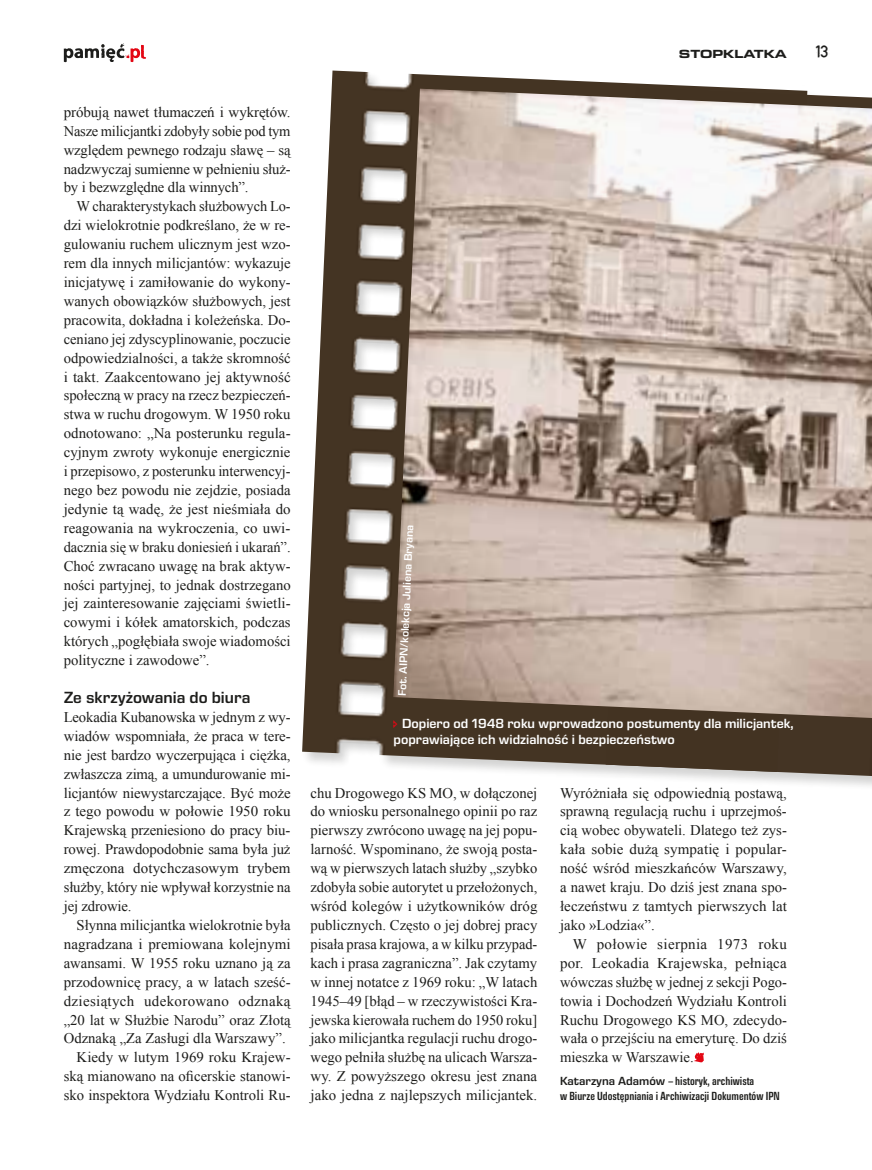
<style>
.page{position:relative;width:872px;height:1170px;background:#fff}
.page>*{position:absolute;margin:0;border:0;box-sizing:border-box;transform-origin:0 0}
.t1{font:600 16.5px "Eurostile Next LT Pro";color:#1d1d1b}
.t2{font:14.7px/18.9px "Times New Roman";color:#1d1d1b;text-align:justify}
.t3{font:14.7px "Times New Roman";letter-spacing:.02em;color:#1d1d1b}
.t4{font:600 13.5px/16.2px "Eurostile Next LT Pro";color:#fff}
.t5{font:600 condensed 12px/14.4px "Eurostile Next LT Pro";color:#1d1d1b}
.t6{font:700 expanded 12px "Eurostile Next LT Pro";color:#1d1d1b}
.t7{font:12px "Copystruct Normal";color:#1d1d1b}
.t8{font:600 11.25px "Eurostile Next LT Pro";color:#fff}
.s1{font-stretch:normal}
</style>
<div class="page">
<div style="left:300px;top:69px;width:572px;height:721px;background:#1d1d1b;opacity:.2"></div>
<img style="left:605px;top:87px;width:267px;height:689px">
<img style="left:302px;top:70px;width:505px;height:702px">
<img style="left:393px;top:89px;width:479px;height:629px">
<svg style="left:64px;top:43px;width:82px;height:19px"></svg>
<svg style="left:694px;top:1052px;width:10px;height:10px"></svg>
<svg style="left:393px;top:720px;width:4px;height:8px"></svg>
<p class="t6" style="left:679px;top:47px;width:109px">STOPKLATKA</p>
<p class="t7" style="left:815px;top:44px;width:16px">13</p>
<p class="t2" style="left:64px;top:102px;width:228px">próbują nawet tłumaczeń i wykrętów.<br>Nasze milicjantki zdobyły sobie pod tym względem pewnego rodzaju sławę – są nadzwyczaj sumienne w pełnieniu służ&shy;by i bezwzględne dla winnych”.</p>
<p class="t2" style="left:64px;top:197px;width:228px;text-indent:13px">W charakterystykach służbowych Lo&shy;dzi wielokrotnie podkreślano, że w re&shy;gulowaniu ruchem ulicznym jest wzo&shy;rem dla innych milicjantów: wykazuje inicjatywę i zamiłowanie do wykony&shy;wanych obowiązków służbowych, jest pracowita, dokładna i koleżeńska. Do&shy;ceniano jej zdyscyplinowanie, poczucie odpowiedzialności, a także skromność i takt. Zaakcentowano jej aktywność społeczną w pracy na rzecz bezpieczeń&shy;stwa w ruchu drogowym. W 1950 roku odnotowano: „Na posterunku regula&shy;cyjnym zwroty wykonuje energicznie i przepisowo, z posterunku interwencyj&shy;nego bez powodu nie zejdzie, posiada jedynie tą wadę, że jest nieśmiała do reagowania na wykroczenia, co uwi&shy;dacznia się w braku doniesień i ukarań”.<br>Choć zwracano uwagę na brak aktyw&shy;ności partyjnej, to jednak dostrzegano jej zainteresowanie zajęciami świetli&shy;cowymi i kółek amatorskich, podczas których „pogłębiała swoje wiadomości polityczne i zawodowe”.</p>
<p class="t1" style="left:64px;top:688px;width:188px">Ze skrzyżowania do biura</p>
<p class="t2" style="left:64px;top:707px;width:228px">Leokadia Kubanowska w jednym z wy&shy;wiadów wspomniała, że praca w tere&shy;nie jest bardzo wyczerpująca i ciężka, zwłaszcza zimą, a umundurowanie mi&shy;licjantów niewystarczające. Być może z tego powodu w połowie 1950 roku Krajewską przeniesiono do pracy biu&shy;rowej. Prawdopodobnie sama była już zmęczona dotychczasowym trybem służby, który nie wpływał korzystnie na jej zdrowie.</p>
<p class="t2" style="left:77px;top:915px;width:216px">Słynna milicjantka wielokrotnie była</p>
<p class="t2" style="left:64px;top:934px;width:228px">nagradzana i premiowana kolejnymi</p>
<p class="t2" style="left:64px;top:953px;width:228px">awansami. W 1955 roku uznano ją za</p>
<p class="t2" style="left:64px;top:972px;width:228px">przodownicę pracy, a w latach sześć-</p>
<p class="t3" style="left:64px;top:990px;width:228px">dziesiątych udekorowano odznaką</p>
<p class="t2" style="left:64px;top:1009px;width:228px">„20 lat w Służbie Narodu” oraz Złotą</p>
<p class="t2" style="left:64px;top:1028px;width:223px">Odznaką „Za Zasługi dla Warszawy”.</p>
<p class="t2" style="left:77px;top:1047px;width:216px">Kiedy w lutym 1969 roku Krajew-</p>
<p class="t2" style="left:64px;top:1066px;width:228px">ską mianowano na oficerskie stanowi-</p>
<p class="t2" style="left:64px;top:1085px;width:228px">sko inspektora Wydziału Kontroli Ru-</p>
<p class="t8" style="left:396px;top:695px;width:172px;rotate:-88deg">Fot. AIPN/kolekcja Juliena Bryana</p>
<p class="t4" style="left:393px;top:715px;width:402px;text-indent:9px">Dopiero od 1948 roku wprowadzono postumenty dla milicjantek, poprawiające ich widzialność i bezpieczeństwo</p>
<p class="t2" style="left:310px;top:783px;width:228px">chu Drogowego KS MO, w dołączonej do wniosku personalnego opinii po raz pierwszy zwrócono uwagę na jej popu&shy;larność. Wspominano, że swoją posta&shy;wą w pierwszych latach służby „szybko zdobyła sobie autorytet u przełożonych, wśród kolegów i użytkowników dróg publicznych. Często o jej dobrej pracy pisała prasa krajowa, a w kilku przypad&shy;kach i prasa zagraniczna”. Jak czytamy w innej notatce z 1969 roku: „W latach 1945–49 [błąd – w rzeczywistości Kra&shy;jewska kierowała ruchem do 1950 roku] jako milicjantka regulacji ruchu drogo&shy;wego pełniła służbę na ulicach Warsza&shy;wy. Z powyższego okresu jest znana jako jedna z najlepszych milicjantek.</p>
<p class="t2" style="left:560px;top:783px;width:228px">Wyróżniała się odpowiednią postawą, sprawną regulacją ruchu i uprzejmoś&shy;cią wobec obywateli. Dlatego też zys&shy;kała sobie dużą sympatię i popular&shy;ność wśród mieszkańców Warszawy, a nawet kraju. Do dziś jest znana spo&shy;łeczeństwu z tamtych pierwszych lat jako »Lodzia«”.</p>
<p class="t2" style="left:560px;top:934px;width:228px;text-indent:13px">W połowie sierpnia 1973 roku por. Leokadia Krajewska, pełniąca wówczas służbę w jednej z sekcji Pogo&shy;towia i Dochodzeń Wydziału Kontroli Ruchu Drogowego KS MO, zdecydo&shy;wała o przejściu na emeryturę. Do dziś mieszka w Warszawie.</p>
<p class="t5" style="left:560px;top:1073px;width:221px"><span class="s1">Katarzyna Adamów</span> – historyk, archiwista<br>w Biurze Udostępniania i Archiwizacji Dokumentów IPN</p>
</div>
